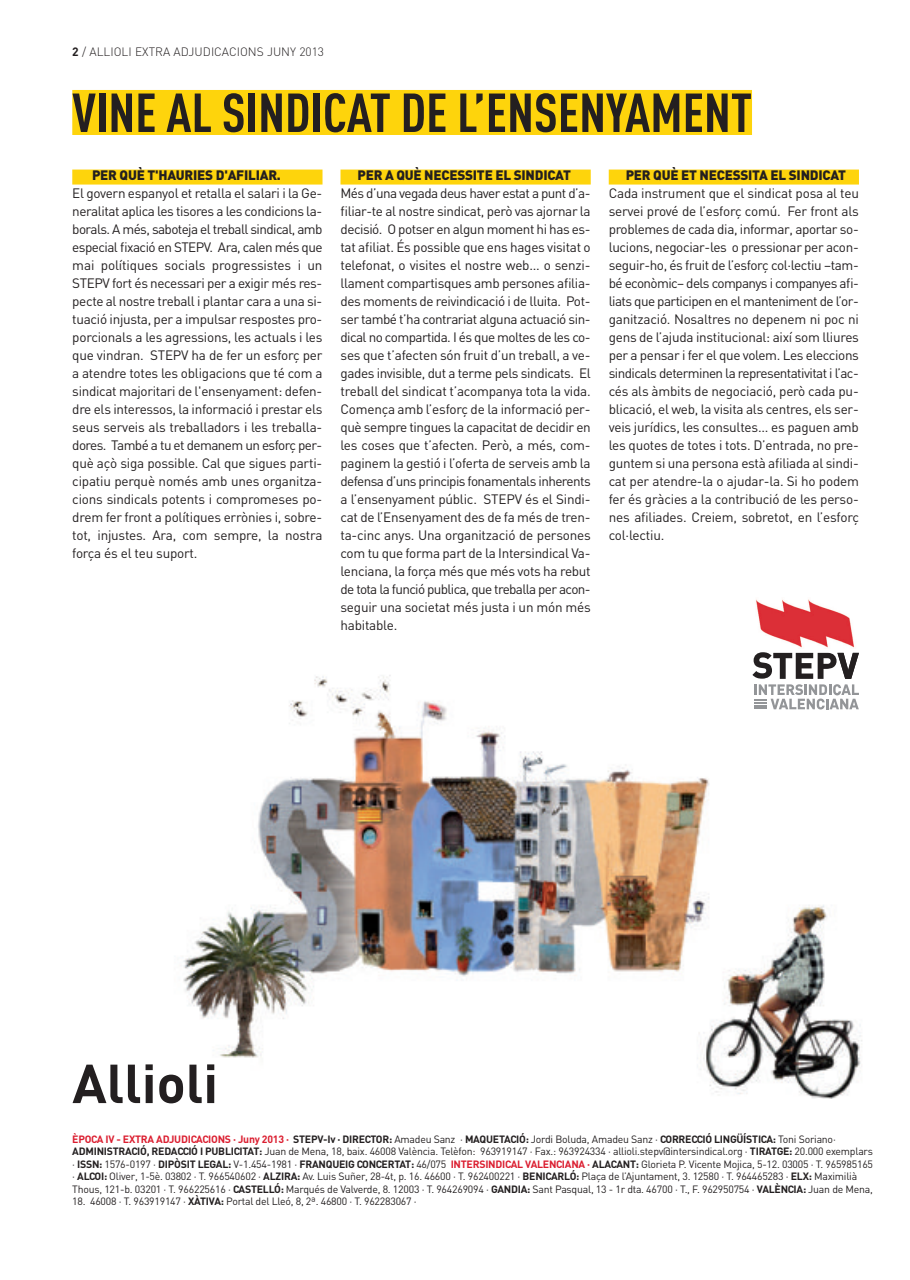
<style>
.page{position:relative;width:910px;height:1280px;background:#fff}
.page>*{position:absolute;margin:0;border:0;box-sizing:border-box;transform-origin:0 0}
.t1{font:700 54px "DIN Cond";color:#231f20}
.t2{font:700 54px "DIN";color:#231f20}
.t3{font:13.5px/18px "DIN";letter-spacing:-.015em;color:#231f20;text-align:justify}
.t4{font:900 13.5px "DIN";letter-spacing:-.015em;color:#231f20}
.t5{font:300 12px "DIN";color:#231f20}
.t6{font:10.5px/12.5px "DIN";letter-spacing:-.02em;color:#231f20}
.s1{font-weight:700}
.s2{font-weight:700;color:#db1e30}
</style>
<div class="page">
<img style="left:183px;top:675px;width:679px;height:424px">
<div style="left:72px;top:90px;width:680px;height:45px;background:#fed40c"></div>
<div style="left:72px;top:170px;width:250px;height:15px;background:#fed40c"></div>
<div style="left:340px;top:170px;width:251px;height:15px;background:#fed40c"></div>
<div style="left:609px;top:170px;width:250px;height:15px;background:#fed40c"></div>
<svg style="left:752px;top:652px;width:107px;height:57px"></svg>
<img style="left:756px;top:599px;width:99px;height:49px">
<p class="t5" style="left:72px;top:44px;width:253px"><span class="s1">2</span> / ALLIOLI EXTRA ADJUDICACIONS JUNY 2013</p>
<h1 class="t1" style="left:72px;top:80px;width:681px">VINE AL SINDICAT DE L’ENSENYAMENT</h1>
<p class="t4" style="left:92px;top:166px;width:190px">PER QUÈ T'HAURIES D'AFILIAR.</p>
<p class="t3" style="left:72px;top:184px;width:252px">El govern espanyol et retalla el salari i la Ge&shy;neralitat aplica les tisores a les condicions la&shy;borals. A més, saboteja el treball sindical, amb especial fixació en STEPV. Ara, calen més que mai polítiques socials progressistes i un STEPV fort és necessari per a exigir més res&shy;pecte al nostre treball i plantar cara a una si&shy;tuació injusta, per a impulsar respostes pro&shy;porcionals a les agressions, les actuals i les que vindran. STEPV ha de fer un esforç per a atendre totes les obligacions que té com a sindicat majoritari de l'ensenyament: defen&shy;dre els interessos, la informació i prestar els seus serveis als treballadors i les treballa&shy;dores. També a tu et demanem un esforç per&shy;què açò siga possible. Cal que sigues parti&shy;cipatiu perquè només amb unes organitza&shy;cions sindicals potents i compromeses po&shy;drem fer front a polítiques errònies i, sobre&shy;tot, injustes. Ara, com sempre, la nostra força és el teu suport.</p>
<p class="t4" style="left:357px;top:166px;width:215px">PER A QUÈ NECESSITE EL SINDICAT</p>
<p class="t3" style="left:340px;top:184px;width:252px">Més d’una vegada deus haver estat a punt d’a&shy;filiar-te al nostre sindicat, però vas ajornar la decisió. O potser en algun moment hi has es&shy;tat afiliat. És possible que ens hages visitat o telefonat, o visites el nostre web... o senzi&shy;llament compartisques amb persones afilia&shy;des moments de reivindicació i de lluita. Pot&shy;ser també t’ha contrariat alguna actuació sin&shy;dical no compartida. I és que moltes de les co&shy;ses que t’afecten són fruit d’un treball, a ve&shy;gades invisible, dut a terme pels sindicats. El treball del sindicat t’acompanya tota la vida.<br>Comença amb l’esforç de la informació per&shy;què sempre tingues la capacitat de decidir en les coses que t’afecten. Però, a més, com&shy;paginem la gestió i l’oferta de serveis amb la defensa d’uns principis fonamentals inherents a l’ensenyament públic. STEPV és el Sindi&shy;cat de l’Ensenyament des de fa més de tren&shy;ta-cinc anys. Una organització de persones com tu que forma part de la Intersindical Va&shy;lenciana, la força més que més vots ha rebut de tota la funció publica, que treballa per acon&shy;seguir una societat més justa i un món més habitable.</p>
<p class="t4" style="left:626px;top:166px;width:222px">PER QUÈ ET NECESSITA EL SINDICAT</p>
<p class="t3" style="left:609px;top:184px;width:252px">Cada instrument que el sindicat posa al teu servei prové de l’esforç comú. Fer front als problemes de cada dia, informar, aportar so&shy;lucions, negociar-les o pressionar per acon&shy;seguir-ho, és fruit de l’esforç col·lectiu –tam&shy;bé econòmic– dels companys i companyes afi&shy;liats que participen en el manteniment de l’or&shy;ganització. Nosaltres no depenem ni poc ni gens de l’ajuda institucional: així som lliures per a pensar i fer el que volem. Les eleccions sindicals determinen la representativitat i l’ac&shy;cés als àmbits de negociació, però cada pu&shy;blicació, el web, la visita als centres, els ser&shy;veis jurídics, les consultes... es paguen amb les quotes de totes i tots. D’entrada, no pre&shy;guntem si una persona està afiliada al sindi&shy;cat per atendre-la o ajudar-la. Si ho podem fer és gràcies a la contribució de les perso&shy;nes afiliades. Creiem, sobretot, en l’esforç col·lectiu.</p>
<h1 class="t2" style="left:72px;top:1048px;width:147px">Allioli</h1>
<p class="t6" style="left:72px;top:1133px;width:802px"><span class="s2">ÈPOCA IV - EXTRA ADJUDICACIONS · Juny 2013 ·</span> <span class="s1">STEPV-Iv · DIRECTOR:</span> Amadeu Sanz · <span class="s1">MAQUETACIÓ:</span> Jordi Boluda, Amadeu Sanz · <span class="s1">CORRECCIÓ LINGÜÍSTICA:</span> Toni Soriano· <span class="s1">ADMINISTRACIÓ, REDACCIÓ I PUBLICITAT:</span> Juan de Mena, 18, baix. 46008 València. Telèfon: 963919147 · Fax.: 963924334 · allioli.stepv@intersindical.org · <span class="s1">TIRATGE:</span> 20.000 exemplars · <span class="s1">ISSN:</span> 1576-0197 · <span class="s1">DIPÒSIT LEGAL:</span> V-1.454-1981 · <span class="s1">FRANQUEIG CONCERTAT:</span> 46/075 <span class="s2">INTERSINDICAL VALENCIANA ·</span> <span class="s1">ALACANT:</span> Glorieta P. Vicente Mojica, 5-12. 03005 · T. 965985165 · <span class="s1">ALCOI:</span> Oliver, 1-5è. 03802 · T. 966540602 · <span class="s1">ALZIRA:</span> Av. Luis Suñer, 28-4t, p. 16. 46600 · T. 962400221 · <span class="s1">BENICARLÓ:</span> Plaça de l’Ajuntament, 3. 12580 · T. 964465283 · <span class="s1">ELX:</span> Maximilià Thous, 121-b. 03201 · T. 966225616 · <span class="s1">CASTELLÓ:</span> Marqués de Valverde, 8. 12003 · T. 964269094 · <span class="s1">GANDIA:</span> Sant Pasqual, 13 - 1r dta. 46700 · T., F. 962950754 · <span class="s1">VALÈNCIA:</span> Juan de Mena,</p>
<p class="t6" style="left:72px;top:1195px;width:346px">18. 46008 · T. 963919147 · <span class="s1">XÀTIVA:</span> Portal del Lleó, 8, 2ª. 46800 · T. 962283067 ·</p>
</div>
